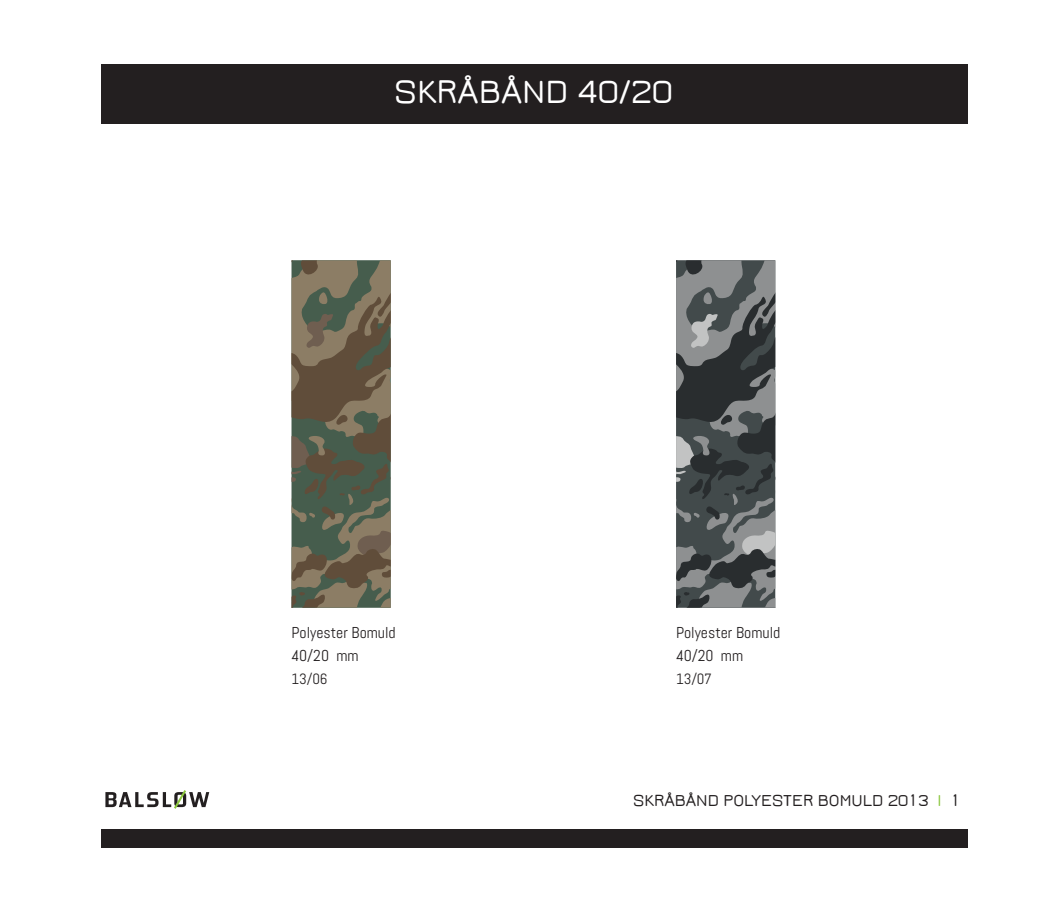
<style>
.page{position:relative;width:1042px;height:911px;background:#fff}
.page>*{position:absolute;margin:0;border:0;box-sizing:border-box;transform-origin:0 0}
.t1{font:600 35.52px "Jura";color:#fff}
.t2{font:600 17.5px "Jura";color:#231f20}
.t3{font:15.75px/22.8px "Abel";color:#231f20}
.t4{font:14.88px "Abel";letter-spacing:-.01em;color:#231f20}
.s1{color:#8bc63e}
</style>
<div class="page">
<div style="left:101px;top:829px;width:866px;height:19px;background:#231f20"></div>
<div style="left:101px;top:64px;width:866px;height:60px;background:#231f20"></div>
<svg style="left:105px;top:790px;width:104px;height:18px"></svg>
<svg style="left:291px;top:260px;width:100px;height:348px"></svg>
<svg style="left:676px;top:260px;width:99px;height:347px"></svg>
<h1 class="t1" style="left:394px;top:74px;width:280px">SKRÅBÅND 40/20</h1>
<p class="t3" style="left:291px;top:621px;width:106px">Polyester Bomuld<br>40/20 mm</p>
<p class="t4" style="left:291px;top:669px;width:37px">13/06</p>
<p class="t3" style="left:676px;top:621px;width:106px">Polyester Bomuld<br>40/20 mm</p>
<p class="t4" style="left:676px;top:669px;width:37px">13/07</p>
<p class="t2" style="left:633px;top:791px;width:329px">SKRÅBÅND POLYESTER BOMULD 2013 <span class="s1">I</span> 1</p>
</div>
